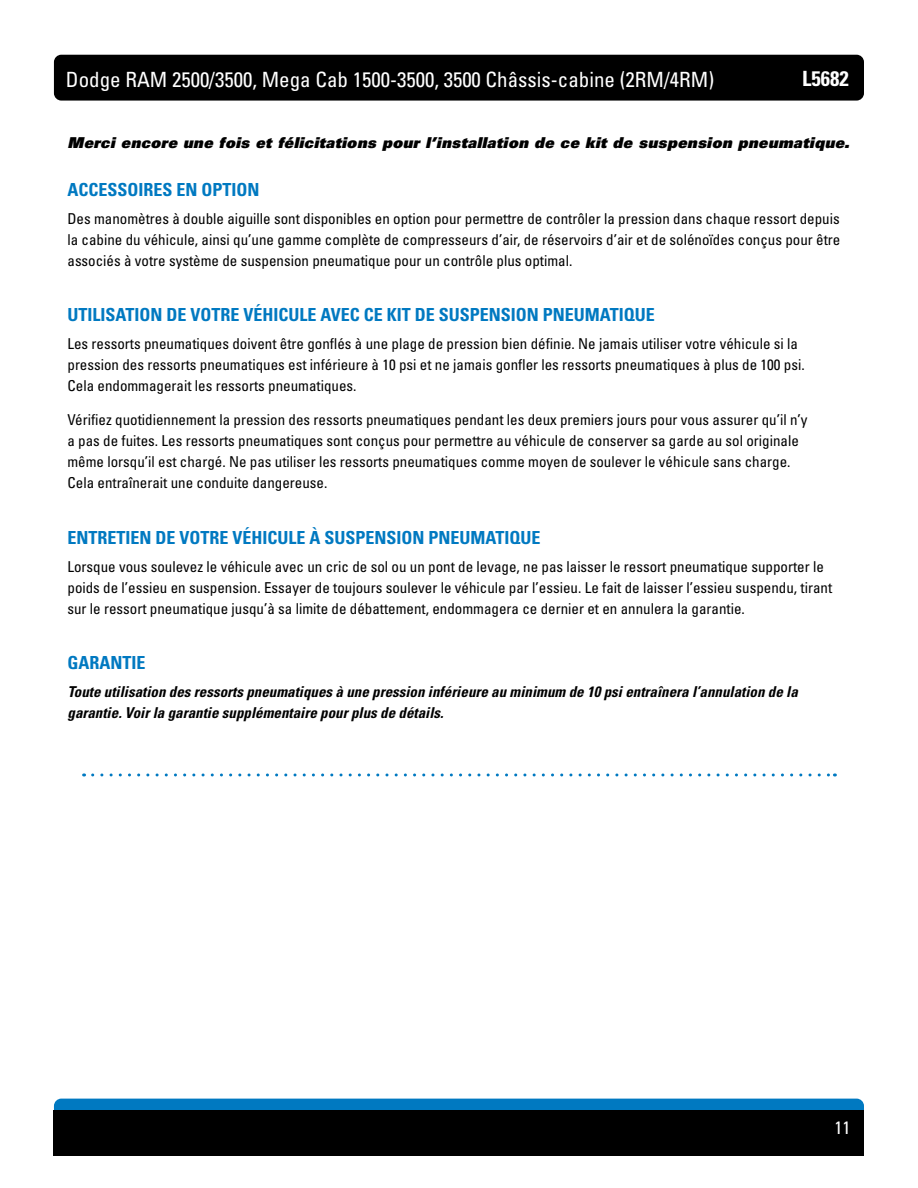
<style>
.page{position:relative;width:918px;height:1188px;background:#fff}
.page>*{position:absolute;margin:0;border:0;box-sizing:border-box;transform-origin:0 0}
.t1{font:condensed 21px "Univers LT Std";color:#fff}
.t2{font:700 condensed 21px "Univers LT Std";color:#fff}
.t3{font:700 condensed 18px "Univers LT Std";color:#0079c1}
.t4{font:condensed 18px "Univers LT Std";color:#fff}
.t5{font:condensed 15px/21px "Univers LT Std";color:#000}
.t6{font:italic 700 condensed 15px/21px "Univers LT Std";color:#000}
.t7{font:15px "Univers LT Std X Black Obl";letter-spacing:.025em;color:#000}
</style>
<div class="page">
<div style="left:54px;top:55px;width:810px;height:46px;background:#000;border-radius:7px"></div>
<div style="left:54px;top:1099px;width:810px;height:45px;background:#0079c1;border-radius:7px"></div>
<div style="left:54px;top:1110px;width:810px;height:46px;background:#000"></div>
<svg style="left:93px;top:773px;width:742px;height:3px"></svg>
<h1 class="t1" style="left:66px;top:66px;width:650px">Dodge RAM 2500/3500, Mega Cab 1500-3500, 3500 Châssis-cabine (2RM/4RM)</h1>
<h1 class="t2" style="left:802px;top:65px;width:48px">L5682</h1>
<p class="t7" style="left:68px;top:133px;width:783px">Merci encore une fois et félicitations pour l’installation de ce kit de suspension pneumatique.</p>
<p class="t3" style="left:68px;top:179px;width:194px">ACCESSOIRES EN OPTION</p>
<p class="t5" style="left:68px;top:208px;width:774px;text-align:justify">Des manomètres à double aiguille sont disponibles en option pour permettre de contrôler la pression dans chaque ressort depuis la cabine du véhicule, ainsi qu’une gamme complète de compresseurs d’air, de réservoirs d’air et de solénoïdes conçus pour être associés à votre système de suspension pneumatique pour un contrôle plus optimal.</p>
<p class="t3" style="left:68px;top:304px;width:589px">UTILISATION DE VOTRE VÉHICULE AVEC CE KIT DE SUSPENSION PNEUMATIQUE</p>
<p class="t5" style="left:68px;top:333px;width:739px">Les ressorts pneumatiques doivent être gonflés à une plage de pression bien définie. Ne jamais utiliser votre véhicule si la pression des ressorts pneumatiques est inférieure à 10 psi et ne jamais gonfler les ressorts pneumatiques à plus de 100 psi.<br>Cela endommagerait les ressorts pneumatiques.</p>
<p class="t5" style="left:68px;top:409px;width:742px">Vérifiez quotidiennement la pression des ressorts pneumatiques pendant les deux premiers jours pour vous assurer qu’il n’y a pas de fuites. Les ressorts pneumatiques sont conçus pour permettre au véhicule de conserver sa garde au sol originale même lorsqu’il est chargé. Ne pas utiliser les ressorts pneumatiques comme moyen de soulever le véhicule sans charge.<br>Cela entraînerait une conduite dangereuse.</p>
<p class="t3" style="left:68px;top:527px;width:474px">ENTRETIEN DE VOTRE VÉHICULE À SUSPENSION PNEUMATIQUE</p>
<p class="t5" style="left:68px;top:556px;width:766px">Lorsque vous soulevez le véhicule avec un cric de sol ou un pont de levage, ne pas laisser le ressort pneumatique supporter le poids de l’essieu en suspension. Essayer de toujours soulever le véhicule par l’essieu. Le fait de laisser l’essieu suspendu, tirant sur le ressort pneumatique jusqu’à sa limite de débattement, endommagera ce dernier et en annulera la garantie.</p>
<p class="t3" style="left:68px;top:652px;width:80px">GARANTIE</p>
<p class="t6" style="left:68px;top:681px;width:732px">Toute utilisation des ressorts pneumatiques à une pression inférieure au minimum de 10 psi entraînera l’annulation de la garantie. Voir la garantie supplémentaire pour plus de détails.</p>
<p class="t4" style="left:835px;top:1116px;width:17px">11</p>
</div>
